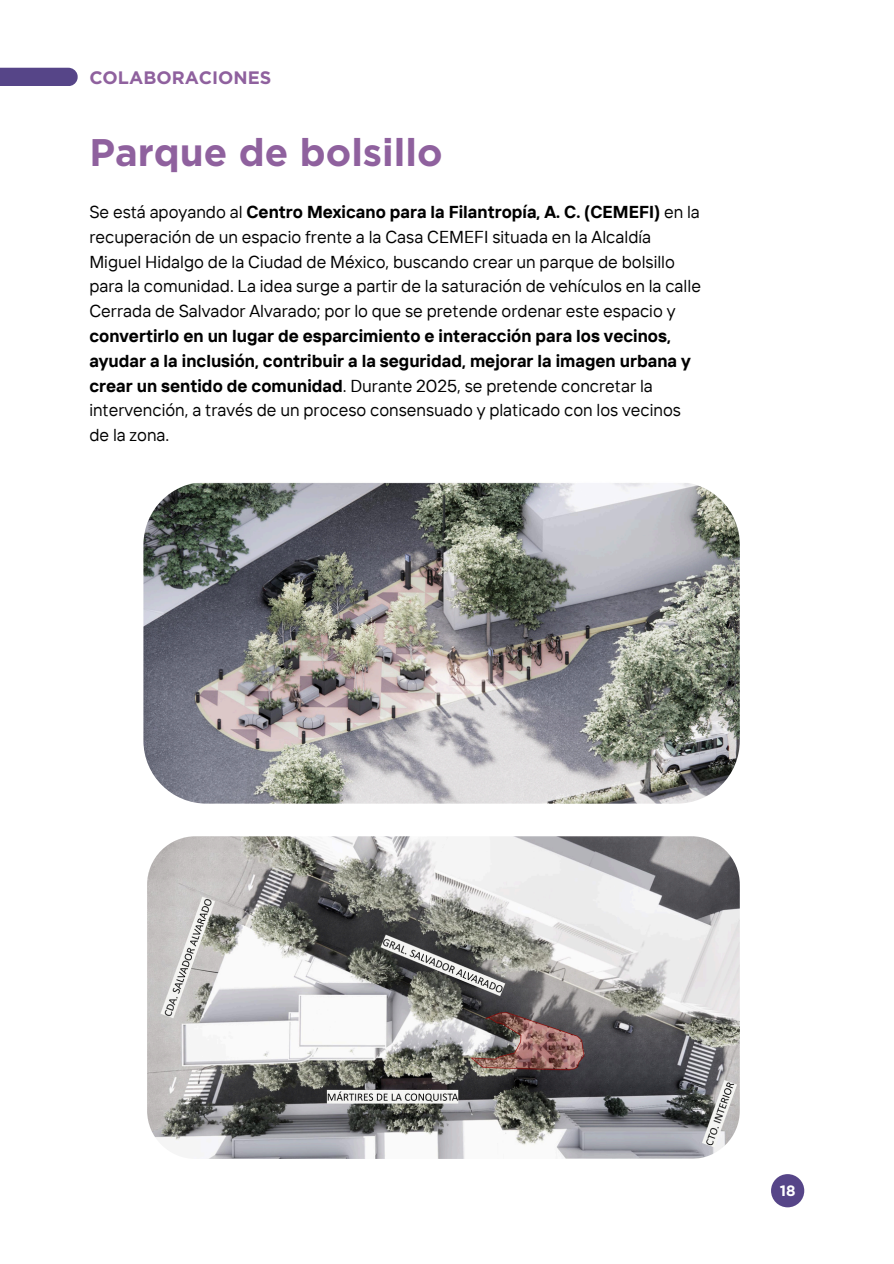
<style>
.page{position:relative;width:894px;height:1264px;background:#fff}
.page>*{position:absolute;margin:0;border:0;box-sizing:border-box;transform-origin:0 0}
.t1{font:700 38.4px "Gotham";color:#8f619e}
.t2{font:700 18px "Gotham";color:#8f619e}
.t3{font:17.25px/24.8px "TT Interphases";color:#000}
.t4{font:700 15px "Gotham";color:#fff}
.s1{font-weight:700}
</style>
<div class="page">
<div style="left:770px;top:1174px;width:34px;height:33px;background:#564588;border-radius:50%"></div>
<svg style="left:0;top:68px;width:78px;height:18px"></svg>
<img style="left:143px;top:482px;width:596px;height:321px;border-radius:63px">
<img style="left:147px;top:836px;width:592px;height:322px;border-radius:48px">
<p class="t2" style="left:89px;top:67px;width:183px">COLABORACIONES</p>
<h1 class="t1" style="left:89px;top:129px;width:354px">Parque de bolsillo</h1>
<p class="t3" style="left:89px;top:199px;width:613px">Se está apoyando al <span class="s1">Centro Mexicano para la Filantropía, A. C. (CEMEFI)</span> en la recuperación de un espacio frente a la Casa CEMEFI situada en la Alcaldía Miguel Hidalgo de la Ciudad de México, buscando crear un parque de bolsillo para la comunidad. La idea surge a partir de la saturación de vehículos en la calle Cerrada de Salvador Alvarado; por lo que se pretende ordenar este espacio y <span class="s1">convertirlo en un lugar de esparcimiento e interacción para los vecinos, ayudar a la inclusión, contribuir a la seguridad, mejorar la imagen urbana y crear un sentido de comunidad</span>. Durante 2025, se pretende concretar la intervención, a través de un proceso consensuado y platicado con los vecinos de la zona.</p>
<h2 class="t4" style="left:779px;top:1181px;width:17px">18</h2>
</div>
